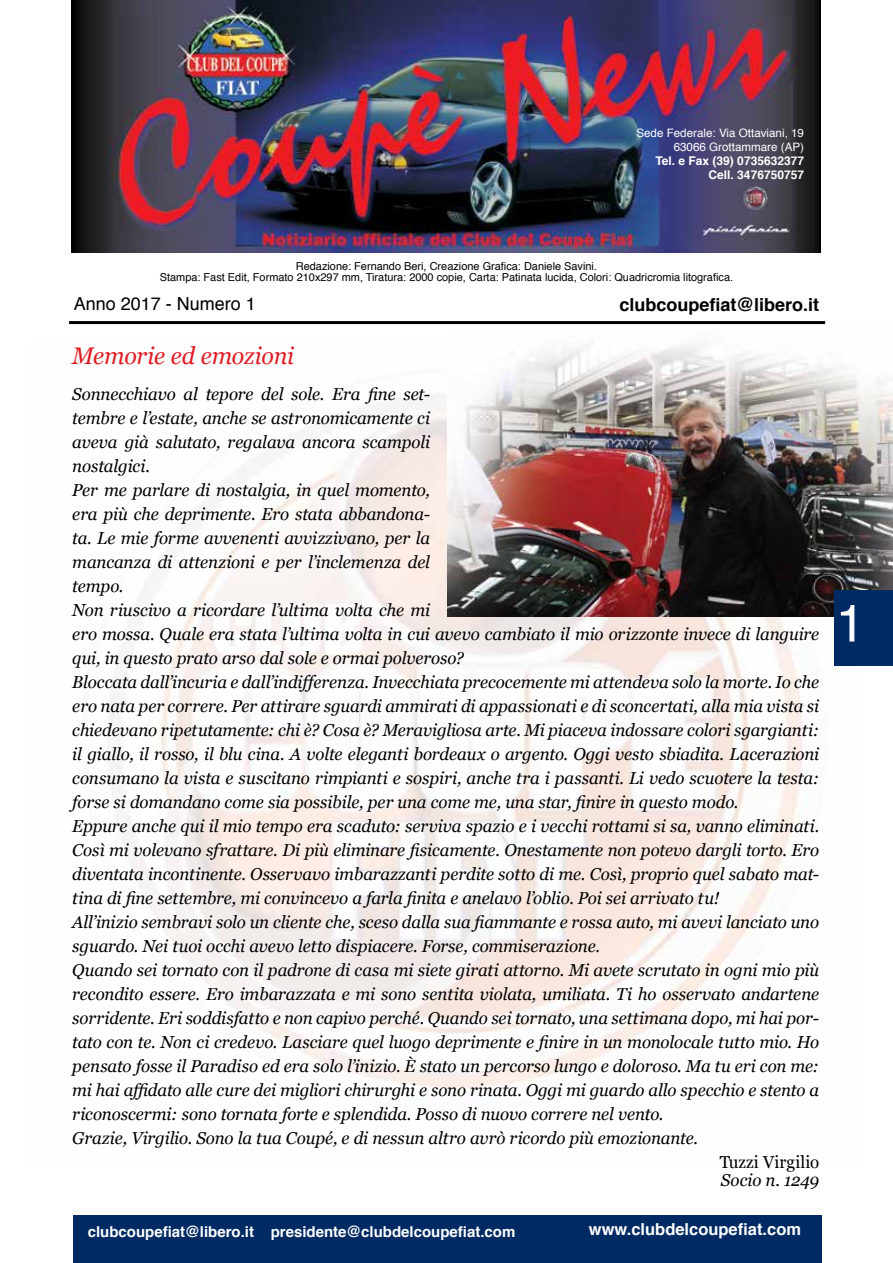
<style>
.page{position:relative;width:893px;height:1263px;background:#fff}
.page>*{position:absolute;margin:0;border:0;box-sizing:border-box;transform-origin:0 0}
.t1{font:52.5px "Helvetica";color:#fff}
.t2{font:italic 24px "Georgia";letter-spacing:-.01em;color:#e11b22}
.t3{font:700 18px "Helvetica";color:#000}
.t4{font:18px "Helvetica";color:#000}
.t5{font:italic 17.25px/24px "Georgia";letter-spacing:-.005em;color:#000}
.t6{font:17.25px "Georgia";letter-spacing:.01em;color:#000}
.t7{font:700 16.5px "Helvetica";color:#fff}
.t8{font:700 15px "Helvetica";color:#fff}
.t9{font:700 12px/14.4px "Helvetica";color:#fff;text-align:right}
.t10{font:11.55px/14px "Helvetica";color:#fff;text-align:right}
.t11{font:10.95px/11.2px "Helvetica";color:#000;text-align:center}
</style>
<div class="page">
<img style="left:109px;top:396px;width:725px;height:693px">
<img style="left:447px;top:323px;width:446px;height:293px">
<img style="left:71px;top:0;width:750px;height:252px">
<div style="left:834px;top:590px;width:59px;height:76px;background:#002a63"></div>
<div style="left:73px;top:1216px;width:748px;height:47px;background:#002a63"></div>
<hr style="left:69px;top:321px;width:756px;height:3px;background:#000">
<p class="t10" style="left:636px;top:126px;width:169px">Sede Federale: Via Ottaviani, 19<br>63066 Grottammare (AP)</p>
<p class="t9" style="left:655px;top:154px;width:150px">Tel. e Fax (39) 0735632377<br>Cell. 3476750757</p>
<p class="t11" style="left:160px;top:261px;width:575px">Redazione: Fernando Beri, Creazione Grafica: Daniele Savini.<br>Stampa: Fast Edit, Formato 210x297 mm, Tiratura: 2000 copie, Carta: Patinata lucida, Colori: Quadricromia litografica.</p>
<p class="t4" style="left:74px;top:290px;width:184px">Anno 2017 - Numero 1</p>
<p class="t3" style="left:620px;top:290px;width:201px">clubcoupefiat@libero.it</p>
<h2 class="t2" style="left:72px;top:338px;width:223px">Memorie ed emozioni</h2>
<p class="t5" style="left:72px;top:382px;width:748px">Sonnecchiavo al tepore del sole. Era fine set-<br>tembre e l’estate, anche se astronomicamente ci<br>aveva già salutato, regalava ancora scampoli<br>nostalgici.<br>Per me parlare di nostalgia, in quel momento,<br>era più che deprimente. Ero stata abbandona-<br>ta. Le mie forme avvenenti avvizzivano, per la<br>mancanza di attenzioni e per l’inclemenza del<br>tempo.<br>Non riuscivo a ricordare l’ultima volta che mi<br>ero mossa. Quale era stata l’ultima volta in cui avevo cambiato il mio orizzonte invece di languire qui, in questo prato arso dal sole e ormai polveroso?<br>Bloccata dall’incuria e dall’indifferenza. Invecchiata precocemente mi attendeva solo la morte. Io che ero nata per correre. Per attirare sguardi ammirati di appassionati e di sconcertati, alla mia vista si chiedevano ripetutamente: chi è? Cosa è? Meravigliosa arte. Mi piaceva indossare colori sgargianti: il giallo, il rosso, il blu cina. A volte eleganti bordeaux o argento. Oggi vesto sbiadita. Lacerazioni consumano la vista e suscitano rimpianti e sospiri, anche tra i passanti. Li vedo scuotere la testa: forse si domandano come sia possibile, per una come me, una star, finire in questo modo.<br>Eppure anche qui il mio tempo era scaduto: serviva spazio e i vecchi rottami si sa, vanno eliminati.<br>Così mi volevano sfrattare. Di più eliminare fisicamente. Onestamente non potevo dargli torto. Ero diventata incontinente. Osservavo imbarazzanti perdite sotto di me. Così, proprio quel sabato mat&shy;tina di fine settembre, mi convincevo a farla finita e anelavo l’oblio. Poi sei arrivato tu!<br>All’inizio sembravi solo un cliente che, sceso dalla sua fiammante e rossa auto, mi avevi lanciato uno sguardo. Nei tuoi occhi avevo letto dispiacere. Forse, commiserazione.<br>Quando sei tornato con il padrone di casa mi siete girati attorno. Mi avete scrutato in ogni mio più recondito essere. Ero imbarazzata e mi sono sentita violata, umiliata. Ti ho osservato andartene sorridente. Eri soddisfatto e non capivo perché. Quando sei tornato, una settimana dopo, mi hai por&shy;tato con te. Non ci credevo. Lasciare quel luogo deprimente e finire in un monolocale tutto mio. Ho pensato fosse il Paradiso ed era solo l’inizio. È stato un percorso lungo e doloroso. Ma tu eri con me: mi hai affidato alle cure dei migliori chirurghi e sono rinata. Oggi mi guardo allo specchio e stento a riconoscermi: sono tornata forte e splendida. Posso di nuovo correre nel vento.<br>Grazie, Virgilio. Sono la tua Coupé, e di nessun altro avrò ricordo più emozionante.</p>
<p class="t6" style="left:720px;top:1152px;width:101px">Tuzzi Virgilio</p>
<p class="t5" style="left:721px;top:1168px;width:100px">Socio n. 1249</p>
<p class="t8" style="left:88px;top:1219px;width:429px">clubcoupefiat@libero.it presidente@clubdelcoupefiat.com</p>
<p class="t7" style="left:589px;top:1216px;width:214px">www.clubdelcoupefiat.com</p>
<h1 class="t1" style="left:836px;top:583px;width:31px">1</h1>
</div>
